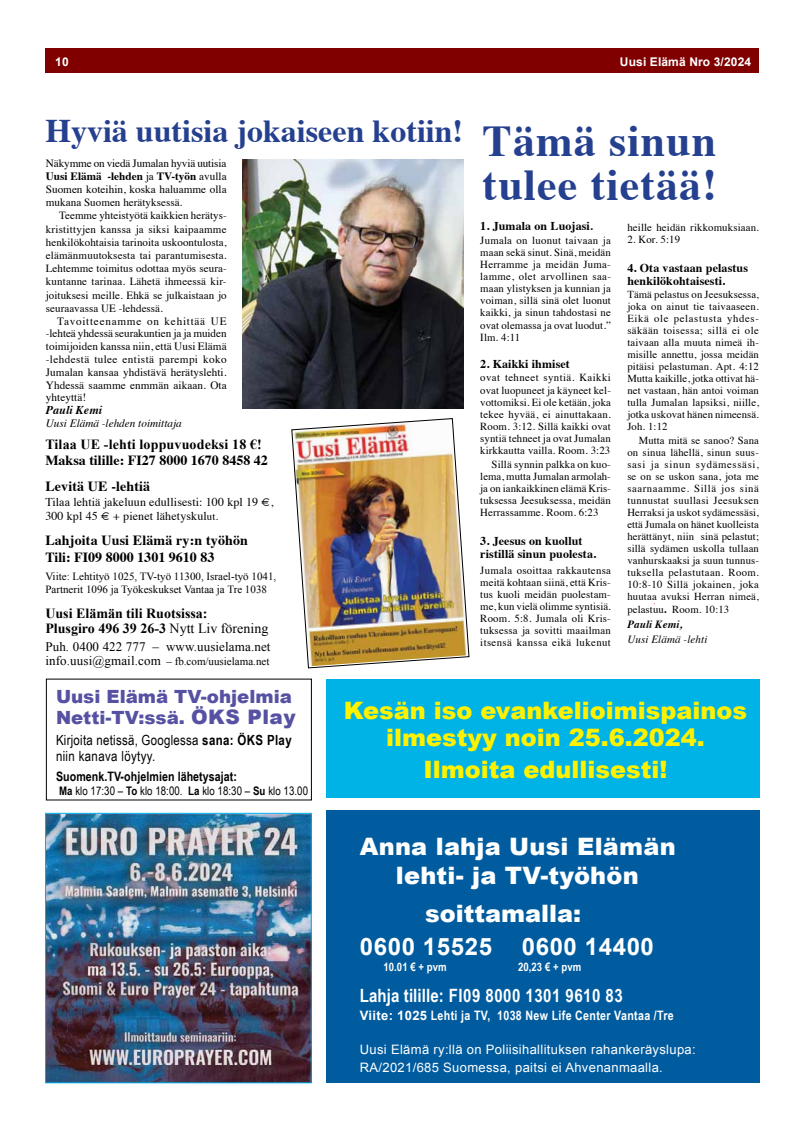
<style>
.page{position:relative;width:794px;height:1134px;background:#fff}
.page>*{position:absolute;margin:0;border:0;box-sizing:border-box;transform-origin:0 0}
.t1{font:700 44px/44.4px "Times";letter-spacing:.025em;color:#25408f}
.t2{font:700 32px "Times";color:#25408f}
.t3{font:900 24px/27px "Arial";color:#fff200;text-align:center}
.t4{font:900 24px/28.8px "Arial";letter-spacing:.01em;color:#fff;text-align:center}
.t5{font:700 24px "Arial";letter-spacing:.025em;color:#fff}
.t6{font:700 18.4px "Arial Narrow";letter-spacing:.025em;color:#fff}
.t7{font:900 18.2px/21px "Arial";color:#5651a2}
.t8{font:700 14px/26.6px "Times";color:#000}
.t9{font:700 14px/15px "Times New Roman";color:#000}
.t10{font:14px/16px "Arial Narrow";letter-spacing:.02em;color:#000}
.t11{font:13px/18px "Arial";letter-spacing:.025em;color:#fff}
.t12{font:700 13px "Arial Narrow";letter-spacing:.025em;color:#fff}
.t13{font:700 13px "Arial Narrow";letter-spacing:.005em;color:#000}
.t14{font:13px "Times New Roman";letter-spacing:.01em;color:#000}
.t15{font:700 12px/13.2px "Times";letter-spacing:.01em;color:#000}
.t16{font:12px/14.4px "Times";letter-spacing:.01em;color:#000}
.t17{font:700 12px "Arial";letter-spacing:.01em;color:#fff}
.t18{font:italic 700 12px "Times";letter-spacing:.005em;color:#000}
.t19{font:11.8px "Arial Narrow";letter-spacing:.005em;color:#000}
.t20{font:700 11.7px "Arial Narrow";letter-spacing:.005em;color:#fff}
.t21{font:11.2px/12.8px "Times";color:#000;text-align:justify}
.t22{font:italic 11.2px "Times";color:#000}
.t23{font:11px "Times";letter-spacing:.005em;color:#000}
.t24{font:11px/13.2px "Times New Roman";color:#000}
.t25{font:italic 11px "Times";letter-spacing:.01em;color:#000}
.t26{font:italic 700 11px "Times";letter-spacing:.01em;color:#000}
.t27{font:10.8px/12.1px "Times";letter-spacing:.01em;color:#000;text-align:justify}
.t28{font:10.7px/12px "Times";letter-spacing:.015em;color:#000;text-align:justify}
.s1{font-size:33px}
.s2{font-weight:700}
.s3{font-size:11.2px}
.s4{font-size:10.7px}
.s5{font-weight:400}
.s6{font-size:13px}
.s7{font-size:20px}
.s8{font-family:"Arial"}
</style>
<div class="page">
<div style="left:45px;top:48px;width:714px;height:25px;background:#800000"></div>
<div style="left:327px;top:811px;width:433px;height:272px;background:#005c9f"></div>
<img style="left:47px;top:815px;width:262px;height:266px">
<div style="left:45px;top:813px;width:266px;height:270px;border:1px solid #00aeef"></div>
<div style="left:327px;top:679px;width:433px;height:119px;background:#00b3e6"></div>
<div style="left:46px;top:679px;width:266px;height:121px;border:1px solid #000"></div>
<img style="left:291px;top:418px;width:178px;height:250px">
<img style="left:242px;top:159px;width:221px;height:249px">
<p class="t17" style="left:55px;top:53px;width:15px">10</p>
<p class="t17" style="left:620px;top:53px;width:133px">Uusi Elämä Nro 3/2024</p>
<h2 class="t2" style="left:45px;top:101px;width:419px"><span class="s1">H</span>yviä uutisia jokaiseen kotiin!</h2>
<p class="t21" style="left:46px;top:156px;width:182px">Näkymme on viedä Jumalan hyviä uutisia <span class="s2">Uusi Elämä -lehden</span> ja <span class="s2">TV-työn</span> avulla Suomen koteihin, koska haluamme olla</p>
<p class="t23" style="left:46px;top:192px;width:138px"><span class="s3">mukana</span> Suomen herätyksessä.</p>
<p class="t23" style="left:59px;top:205px;width:169px">Teemme yhteistyötä kaikkien herätys-</p>
<p class="t23" style="left:46px;top:219px;width:182px">kristittyjen kanssa ja siksi kaipaamme</p>
<p class="t23" style="left:46px;top:232px;width:182px">henkilökohtaisia tarinoita uskoontulosta,</p>
<p class="t23" style="left:46px;top:245px;width:182px">elämänmuutoksesta tai parantumisesta.</p>
<p class="t23" style="left:46px;top:258px;width:182px">Lehtemme toimitus odottaa myös seura-</p>
<p class="t23" style="left:46px;top:271px;width:182px">kuntanne tarinaa. Lähetä ihmeessä kir-</p>
<p class="t23" style="left:46px;top:285px;width:182px">joituksesi meille. Ehkä se julkaistaan jo</p>
<p class="t23" style="left:46px;top:298px;width:119px">seuraavassa UE -lehdessä.</p>
<p class="t21" style="left:46px;top:313px;width:182px;text-indent:11px">Tavoitteenamme on kehittää UE -lehteä yhdessä seurakuntien ja ja muiden toimijoiden kanssa niin, että Uusi Elämä -lehdestä tulee entistä parempi koko Jumalan kansaa yhdistävä herätyslehti.<br>Yhdessä saamme enmmän aikaan. Ota yhteyttä!</p>
<p class="t18" style="left:46px;top:399px;width:58px">Pauli Kemi</p>
<p class="t22" style="left:46px;top:414px;width:137px">Uusi Elämä -lehden toimittaja</p>
<p class="t9" style="left:45px;top:436px;width:218px">Tilaa UE -lehti loppuvuodeksi 18 €!</p>
<p class="t8" style="left:45px;top:445px;width:224px">Maksa tilille: FI27 8000 1670 8458 42<br>Levitä UE -lehtiä</p>
<p class="t16" style="left:45px;top:494px;width:230px">Tilaa lehtiä jakeluun edullisesti: 100 kpl 19 €,<br>300 kpl 45 € + pienet lähetyskul<span class="s4">ut.</span></p>
<p class="t8" style="left:45px;top:531px;width:204px;line-height:16.4px">Lahjoita Uusi Elämä ry:n työhön<br>Tili: FI09 8000 1301 9610 83</p>
<p class="t24" style="left:45px;top:569px;width:232px">Viite: Lehtityö 1025, TV-työ 11300, Israel-työ 1041,<br>Partnerit 1096 ja Työkeskukset Vantaa ja Tre 1038</p>
<p class="t9" style="left:45px;top:605px;width:224px">Uusi Elämän tili Ruotsissa:<br>Plusgiro 496 39 26-3 <span class="s5">Nytt Liv förening</span></p>
<p class="t14" style="left:45px;top:638px;width:227px">Puh. 0400 422 777 – www.uusielama.net</p>
<p class="t24" style="left:45px;top:654px;width:226px"><span class="s6">info.uusi@gmail.com</span> – fb.com/uusielama.net</p>
<h1 class="t1" style="left:482px;top:114px;width:236px">Tämä sinun tulee tietää!</h1>
<p class="t15" style="left:480px;top:218px;width:114px">1. Jumala on Luojasi<span class="s4">.</span></p>
<p class="t27" style="left:480px;top:233px;width:132px">Jumala on luonut taivaan ja maan sekä sinut. Sinä, meidän Herramme ja meidän Juma&shy;lamme, olet arvollinen saa&shy;maan ylistyksen ja kunnian ja voiman, sillä sinä olet luonut kaikki, ja sinun tahdostasi ne ovat olemassa ja ovat luodut.” Ilm. 4:11</p>
<p class="t15" style="left:480px;top:356px;width:91px">2. Kaikki ihmiset</p>
<p class="t27" style="left:480px;top:371px;width:132px">ovat tehneet syntiä. Kaikki ovat luopuneet ja käyneet kel&shy;vottomiksi. Ei ole ketään, joka tekee hyvää, ei ainuttakaan.<br>Room. 3:12. Sillä kaikki ovat syntiä tehneet ja ovat Jumalan kirkkautta vailla. Room. 3:23</p>
<p class="t27" style="left:480px;top:457px;width:132px;text-indent:11px">Sillä synnin palkka on kuo&shy;lema, mutta Jumalan armolah&shy;ja on iankaikkinen elämä Kris&shy;tuksessa Jeesuksessa, meidän Herrassamme. Room. 6:23</p>
<p class="t15" style="left:480px;top:533px;width:117px">3. Jeesus on kuollut ristillä sinun puolesta.</p>
<p class="t27" style="left:480px;top:563px;width:132px">Jumala osoittaa rakkautensa meitä kohtaan siinä, että Kris&shy;tus kuoli meidän puolestam&shy;me, kun vielä olimme syntisiä.<br>Room. 5:8. Jumala oli Kris&shy;tuksessa ja sovitti maailman itsensä kanssa eikä lukenut</p>
<p class="t27" style="left:627px;top:220px;width:133px">heille heidän rikkomuksiaan.</p>
<p class="t27" style="left:627px;top:232px;width:54px">2. Kor. 5:19</p>
<p class="t15" style="left:627px;top:260px;width:122px">4. Ota vastaan pelastus henkilökohtaisesti.</p>
<p class="t28" style="left:627px;top:288px;width:133px">Tämä pelastus on Jeesuksessa, joka on ainut tie taivaaseen.<br>Eikä ole pelastusta yhdes&shy;säkään toisessa; sillä ei ole taivaan alla muuta nimeä ih&shy;misille annettu, jossa meidän pitäisi pelastuman. Apt. 4:12<br>Mutta kaikille, jotka ottivat hä&shy;net vastaan, hän antoi voiman tulla Jumalan lapsiksi, niille, jotka uskovat hänen nimeensä.<br>Joh. 1:12</p>
<p class="t28" style="left:627px;top:433px;width:133px;text-indent:11px">Mutta mitä se sanoo? Sana on sinua lähellä, sinun suus&shy;sasi ja sinun sydämessäsi, se on se uskon sana, jota me saarnaamme. Sillä jos sinä tunnustat suullasi Jeesuksen Herraksi ja uskot sydämessäsi, että Jumala on hänet kuolleista herättänyt, niin sinä pelastut; sillä sydämen uskolla tullaan vanhurskaaksi ja suun tunnus&shy;tuksella pelastutaan. Room.<br>10:8-10 Sillä jokainen, joka huutaa avuksi Herran nimeä,</p>
<p class="t28" style="left:627px;top:602px;width:103px">pelastuu<span class="s2">.</span> Room. 10:13</p>
<p class="t26" style="left:627px;top:614px;width:56px">Pauli Kemi,</p>
<p class="t25" style="left:627px;top:630px;width:81px">Uusi Elämä -lehti</p>
<h3 class="t7" style="left:56px;top:685px;width:241px">Uusi Elämä TV-ohjelmia<br>Netti-TV:ssä. <span class="s7">ÖKS Play</span></h3>
<p class="t10" style="left:56px;top:731px;width:237px">Kirjoita netissä, Googlessa <span class="s2">sana: ÖKS Play </span>niin kanava löytyy.</p>
<p class="t13" style="left:56px;top:766px;width:182px">Suomenk.TV-ohjelmien lähetysajat:</p>
<p class="t19" style="left:59px;top:783px;width:250px"><span class="s2">Ma</span> klo 17:30 – <span class="s2">To</span> klo 18:00. <span class="s2">La</span> klo 18:30 – <span class="s2">Su</span> klo 13.00</p>
<h3 class="t3" style="left:344px;top:696px;width:405px">Kesän iso evankelioimispainos ilmestyy noin 25.6.2024.</h3>
<h3 class="t3" style="left:423px;top:755px;width:245px">Ilmoita edullisesti!</h3>
<h3 class="t4" style="left:360px;top:831px;width:317px">Anna lahja Uusi Elämän lehti- ja TV-työhön</h3>
<h3 class="t4" style="left:425px;top:899px;width:157px">soittamalla:</h3>
<h3 class="t5" style="left:360px;top:931px;width:296px">0600 15525 0600 14400</h3>
<p class="t20" style="left:383px;top:957px;width:65px">10.01 € + pvm</p>
<p class="t20" style="left:518px;top:957px;width:65px">20,23 € + pvm</p>
<h3 class="t6" style="left:360px;top:982px;width:264px">Lahja tilille: FI09 8000 1301 9610 83</h3>
<p class="t12" style="left:360px;top:1006px;width:315px"><span class="s8">Viite: 1025</span> Lehti ja TV, 1038 New Life Center Vantaa /Tre</p>
<p class="t11" style="left:360px;top:1040px;width:337px">Uusi Elämä ry:llä on Poliisihallituksen rahankeräyslupa:<br>RA/2021/685 Suomessa, paitsi ei Ahvenanmaalla.</p>
</div>
